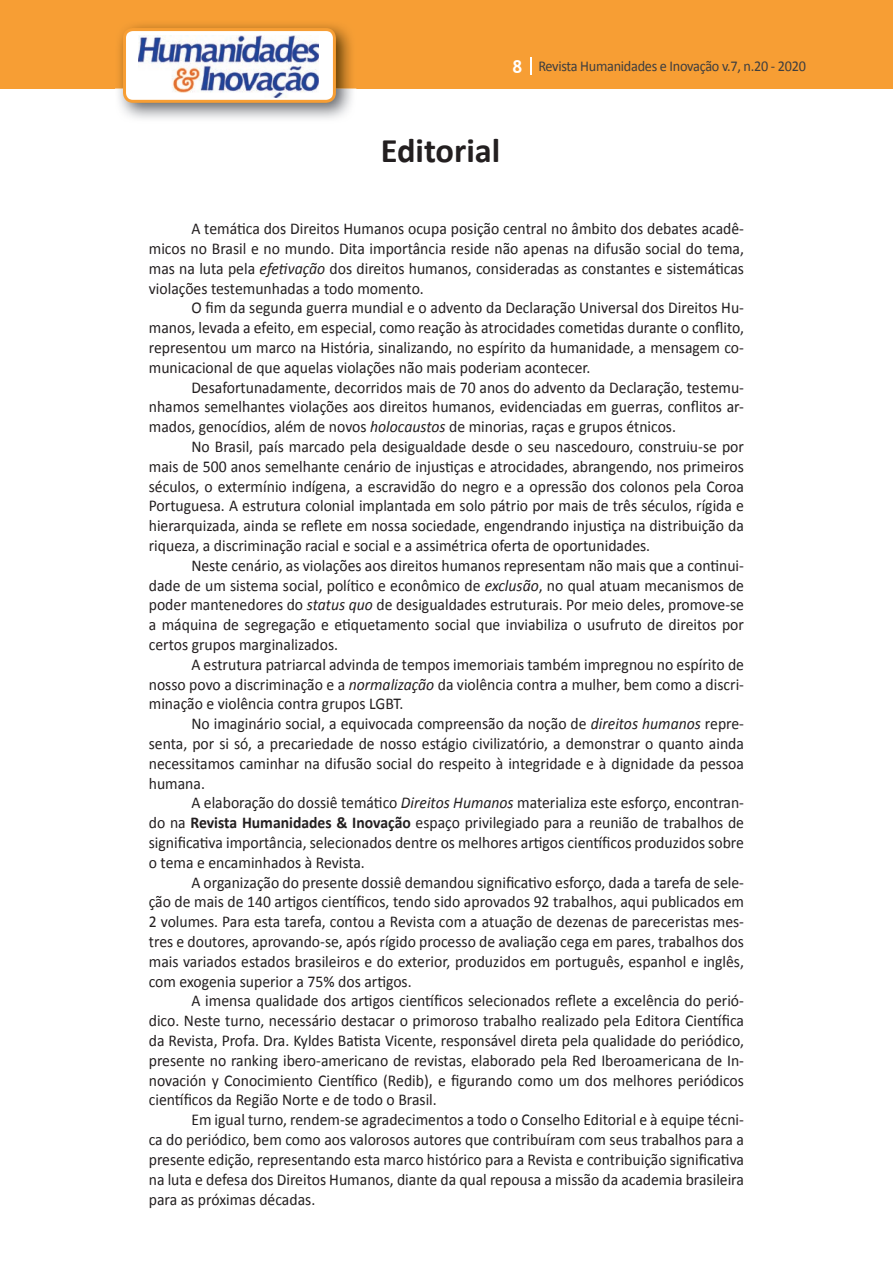
<style>
.page{position:relative;width:893px;height:1263px;background:#fff}
.page>*{position:absolute;margin:0;border:0;box-sizing:border-box;transform-origin:0 0}
.t1{font:700 34.5px "Calibri";color:#231f20}
.t2{font:16.5px/19.8px "Calibri";color:#231f20;text-align:justify;scale:.95 1}
.t3{font:15px "Calibri";letter-spacing:-.02em;color:#3e3e3f;scale:.95 1}
.s1{font-family:"Trebuchet MS";font-weight:700;font-size:18px;color:#fff}
.s2{font-style:italic}
.s3{font-weight:700}
</style>
<div class="page">
<div style="left:0;top:0;width:893px;height:88px;background:#f79e34"></div>
<svg style="left:530px;top:57px;width:2px;height:18px"></svg>
<img style="left:115px;top:24px;width:241px;height:95px">
<svg style="left:123px;top:28px;width:213px;height:75px"></svg>
<p class="t3" style="left:512px;top:57px;width:311px"><span class="s1">8</span> Revista Humanidades e Inovação v.7, n.20 - 2020</p>
<h1 class="t1" style="left:381px;top:128px;width:121px">Editorial</h1>
<p class="t2" style="left:149px;top:219px;width:628px;text-indent:43px">A temática dos Direitos Humanos ocupa posição central no âmbito dos debates acadê&shy;micos no Brasil e no mundo. Dita importância reside não apenas na difusão social do tema, mas na luta pela <span class="s2">efetivação</span> dos direitos humanos, consideradas as constantes e sistemáticas violações testemunhadas a todo momento.</p>
<p class="t2" style="left:149px;top:298px;width:628px;text-indent:43px">O fim da segunda guerra mundial e o advento da Declaração Universal dos Direitos Hu&shy;manos, levada a efeito, em especial, como reação às atrocidades cometidas durante o conflito, representou um marco na História, sinalizando, no espírito da humanidade, a mensagem co&shy;municacional de que aquelas violações não mais poderiam acontecer.</p>
<p class="t2" style="left:149px;top:377px;width:628px;text-indent:43px">Desafortunadamente, decorridos mais de 70 anos do advento da Declaração, testemu&shy;nhamos semelhantes violações aos direitos humanos, evidenciadas em guerras, conflitos ar&shy;mados, genocídios, além de novos <span class="s2">holocaustos</span> de minorias, raças e grupos étnicos.</p>
<p class="t2" style="left:149px;top:437px;width:628px;text-indent:43px">No Brasil, país marcado pela desigualdade desde o seu nascedouro, construiu-se por mais de 500 anos semelhante cenário de injustiças e atrocidades, abrangendo, nos primeiros séculos, o extermínio indígena, a escravidão do negro e a opressão dos colonos pela Coroa Portuguesa. A estrutura colonial implantada em solo pátrio por mais de três séculos, rígida e hierarquizada, ainda se reflete em nossa sociedade, engendrando injustiça na distribuição da riqueza, a discriminação racial e social e a assimétrica oferta de oportunidades.</p>
<p class="t2" style="left:149px;top:555px;width:628px;text-indent:43px">Neste cenário, as violações aos direitos humanos representam não mais que a continui&shy;dade de um sistema social, político e econômico de <span class="s2">exclusão</span>, no qual atuam mecanismos de poder mantenedores do <span class="s2">status quo</span> de desigualdades estruturais. Por meio deles, promove-se a máquina de segregação e etiquetamento social que inviabiliza o usufruto de direitos por certos grupos marginalizados.</p>
<p class="t2" style="left:149px;top:654px;width:628px;text-indent:43px">A estrutura patriarcal advinda de tempos imemoriais também impregnou no espírito de nosso povo a discriminação e a <span class="s2">normalização</span> da violência contra a mulher, bem como a discri&shy;minação e violência contra grupos LGBT.</p>
<p class="t2" style="left:149px;top:714px;width:628px;text-indent:43px">No imaginário social, a equivocada compreensão da noção de <span class="s2">direitos humanos</span> repre&shy;senta, por si só, a precariedade de nosso estágio civilizatório, a demonstrar o quanto ainda necessitamos caminhar na difusão social do respeito à integridade e à dignidade da pessoa humana.</p>
<p class="t2" style="left:149px;top:793px;width:628px;text-indent:43px">A elaboração do dossiê temático <span class="s2">Direitos Humanos</span> materializa este esforço, encontran&shy;do na <span class="s3">Revista Humanidades &amp; Inovação</span> espaço privilegiado para a reunião de trabalhos de significativa importância, selecionados dentre os melhores artigos científicos produzidos sobre o tema e encaminhados à Revista.</p>
<p class="t2" style="left:149px;top:872px;width:628px;text-indent:43px">A organização do presente dossiê demandou significativo esforço, dada a tarefa de sele&shy;ção de mais de 140 artigos científicos, tendo sido aprovados 92 trabalhos, aqui publicados em 2 volumes. Para esta tarefa, contou a Revista com a atuação de dezenas de pareceristas mes&shy;tres e doutores, aprovando-se, após rígido processo de avaliação cega em pares, trabalhos dos mais variados estados brasileiros e do exterior, produzidos em português, espanhol e inglês, com exogenia superior a 75% dos artigos.</p>
<p class="t2" style="left:149px;top:991px;width:628px;text-indent:43px">A imensa qualidade dos artigos científicos selecionados reflete a excelência do perió&shy;dico. Neste turno, necessário destacar o primoroso trabalho realizado pela Editora Científica da Revista, Profa. Dra. Kyldes Batista Vicente, responsável direta pela qualidade do periódico, presente no ranking ibero-americano de revistas, elaborado pela Red Iberoamericana de In&shy;novación y Conocimiento Científico (Redib), e figurando como um dos melhores periódicos científicos da Região Norte e de todo o Brasil.</p>
<p class="t2" style="left:149px;top:1110px;width:628px;text-indent:43px">Em igual turno, rendem-se agradecimentos a todo o Conselho Editorial e à equipe técni&shy;ca do periódico, bem como aos valorosos autores que contribuíram com seus trabalhos para a presente edição, representando esta marco histórico para a Revista e contribuição significativa na luta e defesa dos Direitos Humanos, diante da qual repousa a missão da academia brasileira para as próximas décadas.</p>
</div>
